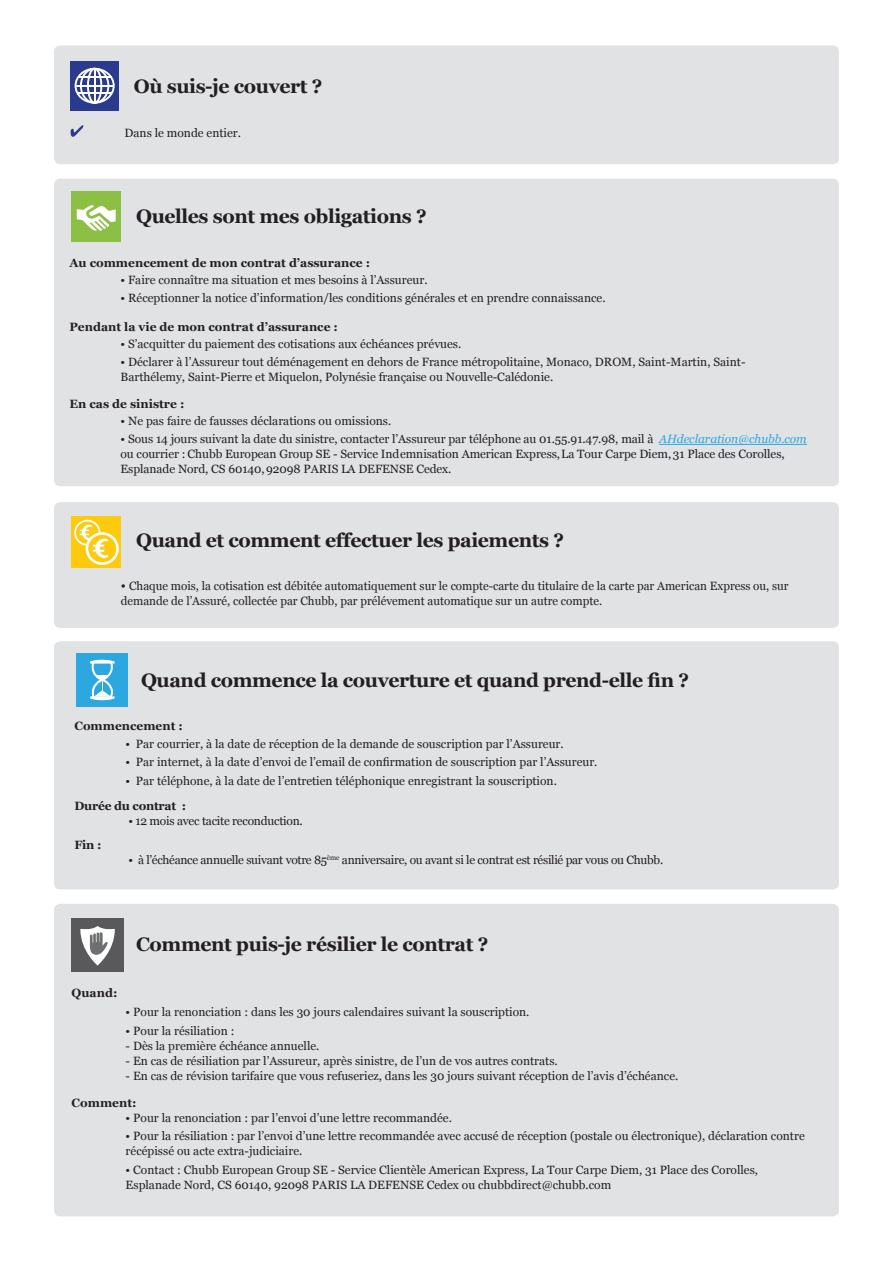
<style>
.page{position:relative;width:893px;height:1263px;background:#fff}
.page>*{position:absolute;margin:0;border:0;box-sizing:border-box;transform-origin:0 0}
.t1{font:700 19.5px "Georgia";letter-spacing:-.02em;color:#231f20}
.t2{font:12px/15px "Georgia";color:#231f20}
.t3{font:700 12px "Georgia";color:#231f20}
.t4{font:12px "Georgia";letter-spacing:-.025em;color:#231f20}
.t5{font:12px "Georgia";letter-spacing:-.02em;color:#231f20}
.t6{font:700 12px "Georgia";letter-spacing:-.02em;color:#231f20}
.s1{font-style:italic;color:#2da7df}
.s2{font-size:13.5px}
</style>
<div class="page">
<div style="left:54px;top:502px;width:785px;height:126px;background:#e1e2e4;border-radius:6px"></div>
<div style="left:54px;top:904px;width:785px;height:312px;background:#e1e2e4;border-radius:6px"></div>
<div style="left:54px;top:641px;width:785px;height:248px;background:#e1e2e4;border-radius:6px"></div>
<div style="left:54px;top:179px;width:785px;height:307px;background:#e1e2e4;border-radius:6px"></div>
<hr style="left:659px;top:444px;width:148px;height:1px;background:#2da7df">
<div style="left:72px;top:191px;width:49px;height:51px;background:#8cc045"></div>
<svg style="left:77px;top:205px;width:39px;height:26px"></svg>
<div style="left:77px;top:653px;width:51px;height:54px;background:#2da7df"></div>
<svg style="left:90px;top:660px;width:25px;height:40px"></svg>
<div style="left:72px;top:918px;width:52px;height:54px;background:#59595c"></div>
<svg style="left:80px;top:926px;width:35px;height:39px"></svg>
<div style="left:72px;top:516px;width:49px;height:51px;background:#feca0d"></div>
<svg style="left:74px;top:520px;width:45px;height:45px"></svg>
<div style="left:54px;top:45px;width:785px;height:119px;background:#e1e2e4;border-radius:6px"></div>
<svg style="left:71px;top:125px;width:12px;height:12px"></svg>
<div style="left:71px;top:61px;width:48px;height:50px;background:#2a3b8d"></div>
<svg style="left:75px;top:68px;width:40px;height:36px"></svg>
<hr style="left:94px;top:69px;width:2px;height:35px;background:#fff">
<hr style="left:78px;top:76px;width:34px;height:2px;background:#fff">
<hr style="left:78px;top:92px;width:34px;height:2px;background:#fff">
<hr style="left:76px;top:85px;width:38px;height:1px;background:#fff">
<h1 class="t1" style="left:134px;top:74px;width:190px">Où suis-je couvert ?</h1>
<p class="t2" style="left:125px;top:125px;width:118px">Dans le monde entier.</p>
<h1 class="t1" style="left:136px;top:204px;width:292px">Quelles sont mes obligations ?</h1>
<p class="t3" style="left:70px;top:255px;width:302px">Au commencement de mon contrat d’assurance :</p>
<p class="t2" style="left:121px;top:272px;width:309px">• Faire connaître ma situation et mes besoins à l’Assureur.</p>
<p class="t2" style="left:121px;top:291px;width:487px">• Réceptionner la notice d’information/les conditions générales et en prendre connaissance.</p>
<p class="t3" style="left:70px;top:319px;width:270px">Pendant la vie de mon contrat d’assurance :</p>
<p class="t2" style="left:121px;top:336px;width:342px">• S’acquitter du paiement des cotisations aux échéances prévues.</p>
<p class="t2" style="left:121px;top:355px;width:626px">• Déclarer à l’Assureur tout déménagement en dehors de France métropolitaine, Monaco, DROM, Saint-Martin, Saint-<br>Barthélemy, Saint-Pierre et Miquelon, Polynésie française ou Nouvelle-Calédonie.</p>
<p class="t3" style="left:70px;top:396px;width:116px">En cas de sinistre :</p>
<p class="t2" style="left:121px;top:413px;width:272px">• Ne pas faire de fausses déclarations ou omissions.</p>
<p class="t2" style="left:121px;top:432px;width:688px">• Sous 14 jours suivant la date du sinistre, contacter l’Assureur par téléphone au 01.55.91.47.98, mail à <span class="s1">AHdeclaration@chubb.com </span>ou courrier : Chubb European Group SE - Service Ind emnisation American Express, La Tour Carpe Diem, 31 Place des Corolles,<br>Esplanade Nord, CS 60140, 92098 PARIS LA DEFENSE Cedex.</p>
<h1 class="t1" style="left:136px;top:527px;width:429px">Quand et comment effectuer les paiements ?</h1>
<p class="t2" style="left:121px;top:578px;width:669px"><span class="s2">•</span> Chaque mois, la cotisation est débitée automatiquement sur le compte-carte du titulaire de la carte par American Express ou, sur demande de l’Assuré, collectée par Chubb, par prélévement automatique sur un autre compte.</p>
<h1 class="t1" style="left:141px;top:668px;width:549px">Quand commence la couverture et quand prend-elle fin ?</h1>
<p class="t3" style="left:74px;top:718px;width:110px">Commencement :</p>
<p class="t2" style="left:125px;top:736px;width:440px">• Par courrier, à la date de réception de la demande de souscription par l’Assureur.</p>
<p class="t2" style="left:125px;top:755px;width:474px">• Par internet, à la date d’envoi de l’email de confirmation de souscription par l’Assureur.</p>
<p class="t2" style="left:125px;top:773px;width:433px">• Par téléphone, à la date de l’entretien téléphonique enregistrant la souscription.</p>
<p class="t6" style="left:74px;top:798px;width:113px">Durée du contrat :</p>
<p class="t5" style="left:128px;top:814px;width:176px">• 12 mois avec tacite reconduction.</p>
<p class="t3" style="left:74px;top:837px;width:29px">Fin :</p>
<p class="t4" style="left:128px;top:853px;width:536px">• à l’échéance annuelle suivant votre 85<sup>ème</sup> anniversaire, ou avant si le contrat est résilié par vous ou Chubb.</p>
<p class="t3" style="left:72px;top:985px;width:47px">Quand:</p>
<h1 class="t1" style="left:136px;top:932px;width:354px">Comment puis-je résilier le contrat ?</h1>
<p class="t2" style="left:126px;top:1004px;width:405px">• Pour la renonciation : dans les 30 jours calendaires suivant la souscription.</p>
<p class="t2" style="left:126px;top:1023px;width:110px">• Pour la résiliation :</p>
<p class="t2" style="left:126px;top:1038px;width:195px">- Dès la première échéance annuelle.</p>
<p class="t2" style="left:126px;top:1053px;width:434px">- En cas de résiliation par l’Assureur, après sinistre, de l’un de vos autres contrats.</p>
<p class="t2" style="left:126px;top:1068px;width:554px">- En cas de révision tarifaire que vous refuseriez, dans les 30 jours suivant réception de l’avis d’échéance.</p>
<p class="t3" style="left:72px;top:1095px;width:66px">Comment:</p>
<p class="t2" style="left:126px;top:1110px;width:328px">• Pour la renonciation : par l’envoi d’une lettre recommandée.</p>
<p class="t2" style="left:126px;top:1129px;width:681px">• Pour la résiliation : par l’envoi d’une lettre recommandée avec accusé de réception (postale ou électronique), déclaration contre récépissé ou acte extra-judiciaire.</p>
<p class="t2" style="left:126px;top:1163px;width:634px">• Contact : Chubb European Group SE - Service Clientèle American Express, La Tour Carpe Diem, 31 Place des Corolles,<br>Esplanade Nord, CS 60140, 92098 PARIS LA DEFENSE Cedex ou chubbdirect@chubb.com</p>
</div>
